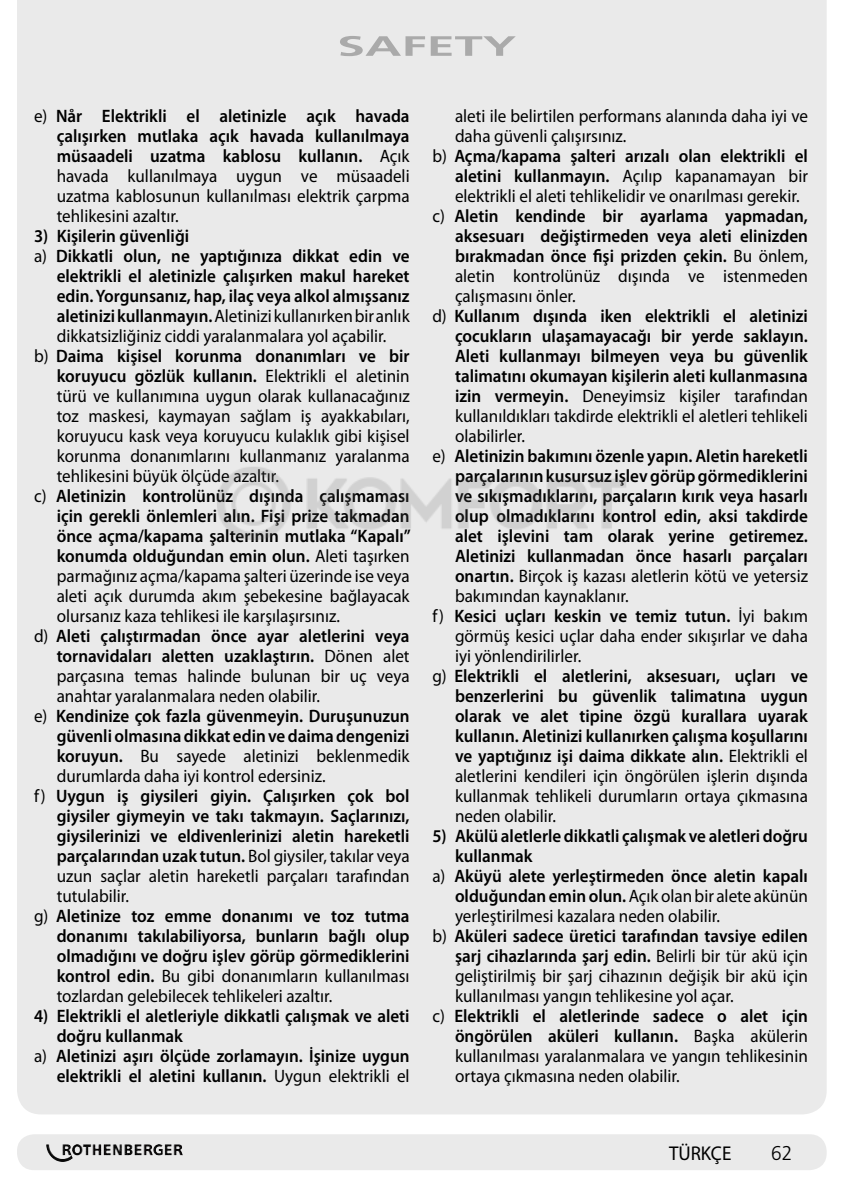
<style>
.page{position:relative;width:842px;height:1191px;background:#fff}
.page>*{position:absolute;margin:0;border:0;box-sizing:border-box;transform-origin:0 0}
.texto_negrita{font:700 28px "Frutiger";color:#aaa;scale:1.8 1}
.t1{font:20px "Myriad Pro";color:#000;scale:.95 1}
.t2{font:300 20px "Frutiger";color:#000;scale:.95 1}
.ABC_myriad_pro{font:600 18px/20px "Myriad Pro";color:#000;text-align:justify;scale:.95 1}
.ABC_myriad_pro-2{font:18px/20px "Myriad Pro";color:#000;text-align:justify;scale:.95 1}
._1_2_3_myriad_pro{font:600 18px/20px "Myriad Pro";color:#000;scale:.95 1}
.s1{font-weight:400}
.s2{font-weight:600}
</style>
<div class="page">
<div style="left:17px;top:0;width:810px;height:1114px;background:#eaeaea"></div>
<div style="left:17px;top:1134px;width:810px;height:36px;background:#eaeaea"></div>
<img style="left:46px;top:1144px;width:136px;height:17px">
<img style="left:210px;top:457px;width:421px;height:92px">
<p class="texto_negrita" style="left:337px;top:30px;width:101px">SAFETY</p>
<p class="ABC_myriad_pro" style="left:57px;top:106px;width:373px;text-indent:-23px"><span class="s1">e)</span> Når Elektrikli el aletinizle açık havada çalışırken mutlaka açık havada kullanılmaya müsaadeli uzatma kablosu kullanın. <span class="s1">Açık havada kullanılmaya uygun ve müsaadeli uzatma kablosunun kullanılması elektrik çarpma tehlikesini azaltır.</span></p>
<p class="_1_2_3_myriad_pro" style="left:34px;top:226px;width:165px">3) Kişilerin güvenliği</p>
<p class="ABC_myriad_pro" style="left:57px;top:246px;width:373px;text-indent:-23px"><span class="s1">a)</span> Dikkatli olun, ne yaptığınıza dikkat edin ve elektrikli el aletinizle çalışırken makul hareket edin. Yorgunsanız, hap, ilaç veya alkol almışsanız aletinizi kullanmayın. <span class="s1">Aletinizi kullanırken bir anlık dikkatsizliğiniz ciddi yaralanmalara yol açabilir.</span></p>
<p class="ABC_myriad_pro-2" style="left:57px;top:346px;width:373px;text-indent:-23px">b) <span class="s2">Daima kişisel korunma donanımları ve bir koruyucu gözlük kullanın.</span> Elektrikli el aletinin türü ve kullanımına uygun olarak kullanacağınız toz maskesi, kaymayan sağlam iş ayakkabıları, koruyucu kask veya koruyucu kulaklık gibi kişisel korunma donanımlarını kullanmanız yaralanma tehlikesini büyük ölçüde azaltır.</p>
<p class="ABC_myriad_pro" style="left:57px;top:486px;width:374px;text-indent:-23px"><span class="s1">c)</span> Aletinizin kontrolünüz dışında çalışmaması için gerekli önlemleri alın. Fişi prize takmadan önce açma/kapama şalterinin mutlaka “Kapalı” konumda olduğundan emin olun. <span class="s1">Aleti taşırken parmağınız açma/kapama şalteri üzerinde ise veya aleti açık durumda akım şebekesine bağlayacak olursanız kaza tehlikesi ile karşılaşırsınız.</span></p>
<p class="ABC_myriad_pro-2" style="left:57px;top:626px;width:373px;text-indent:-23px">d) <span class="s2">Aleti çalıştırmadan önce ayar aletlerini veya tornavidaları aletten uzaklaştırın.</span> Dönen alet parçasına temas halinde bulunan bir uç veya anahtar yaralanmalara neden olabilir.</p>
<p class="ABC_myriad_pro" style="left:57px;top:706px;width:373px;text-indent:-23px"><span class="s1">e)</span> Kendinize çok fazla güvenmeyin. Duruşunuzun güvenli olmasına dikkat edin ve daima dengenizi koruyun. <span class="s1">Bu sayede aletinizi beklenmedik durumlarda daha iyi kontrol edersiniz.</span></p>
<p class="ABC_myriad_pro" style="left:57px;top:786px;width:373px;text-indent:-23px"><span class="s1">f)</span> Uygun iş giysileri giyin. Çalışırken çok bol giysiler giymeyin ve takı takmayın. Saçlarınızı, giysilerinizi ve eldivenlerinizi aletin hareketli parçalarından uzak tutun. <span class="s1">Bol giysiler, takılar veya uzun saçlar aletin hareketli parçaları tarafından tutulabilir.</span></p>
<p class="ABC_myriad_pro" style="left:57px;top:906px;width:373px;text-indent:-23px"><span class="s1">g)</span> Aletinize toz emme donanımı ve toz tutma donanımı takılabiliyorsa, bunların bağlı olup olmadığını ve doğru işlev görüp görmediklerini kontrol edin. <span class="s1">Bu gibi donanımların kullanılması tozlardan gelebilecek tehlikeleri azaltır.</span></p>
<p class="_1_2_3_myriad_pro" style="left:57px;top:1006px;width:373px;text-indent:-23px">4) Elektrikli el aletleriyle dikkatli çalışmak ve aleti doğru kullanmak</p>
<p class="ABC_myriad_pro" style="left:34px;top:1046px;width:397px;text-align:right"><span class="s1">a)</span> Aletinizi aşırı ölçüde zorlamayın. İşinize uygun elektrikli el aletini kullanın. <span class="s1">Uygun elektrikli el</span></p>
<p class="ABC_myriad_pro-2" style="left:455px;top:106px;width:373px">aleti ile belirtilen performans alanında daha iyi ve daha güvenli çalışırsınız.</p>
<p class="ABC_myriad_pro-2" style="left:455px;top:146px;width:373px;text-indent:-23px">b) <span class="s2">Açma/kapama şalteri arızalı olan elektrikli el aletini kullanmayın.</span> Açılıp kapanamayan bir elektrikli el aleti tehlikelidir ve onarılması gerekir.</p>
<p class="ABC_myriad_pro" style="left:455px;top:206px;width:373px;text-indent:-23px"><span class="s1">c)</span> Aletin kendinde bir ayarlama yapmadan, aksesuarı değiştirmeden veya aleti elinizden bırakmadan önce fişi prizden çekin. <span class="s1">Bu önlem, aletin kontrolünüz dışında ve istenmeden çalışmasını önler.</span></p>
<p class="ABC_myriad_pro" style="left:455px;top:306px;width:373px;text-indent:-23px"><span class="s1">d)</span> Kullanım dışında iken elektrikli el aletinizi çocukların ulaşamayacağı bir yerde saklayın.<br>Aleti kullanmayı bilmeyen veya bu güvenlik talimatını okumayan kişilerin aleti kullanmasına izin vermeyin. <span class="s1">Deneyimsiz kişiler tarafından kullanıldıkları takdirde elektrikli el aletleri tehlikeli olabilirler.</span></p>
<p class="ABC_myriad_pro" style="left:455px;top:446px;width:373px;text-indent:-23px"><span class="s1">e)</span> Aletinizin bakımını özenle yapın. Aletin hareketli parçalarının kusursuz işlev görüp görmediklerini ve sıkışmadıklarını, parçaların kırık veya hasarlı olup olmadıklarını kontrol edin, aksi takdirde alet işlevini tam olarak yerine getiremez.<br>Aletinizi kullanmadan önce hasarlı parçaları onartın. <span class="s1">Birçok iş kazası aletlerin kötü ve yetersiz bakımından kaynaklanır.</span></p>
<p class="ABC_myriad_pro-2" style="left:455px;top:606px;width:373px;text-indent:-23px">f) <span class="s2">Kesici uçları keskin ve temiz tutun.</span> İyi bakım görmüş kesici uçlar daha ender sıkışırlar ve daha iyi yönlendirilirler.</p>
<p class="ABC_myriad_pro" style="left:455px;top:666px;width:373px;text-indent:-23px"><span class="s1">g)</span> Elektrikli el aletlerini, aksesuarı, uçları ve benzerlerini bu güvenlik talimatına uygun olarak ve alet tipine özgü kurallara uyarak kullanın. Aletinizi kullanırken çalışma koşullarını ve yaptığınız işi daima dikkate alın. <span class="s1">Elektrikli el aletlerini kendileri için öngörülen işlerin dışında kullanmak tehlikeli durumların ortaya çıkmasına neden olabilir.</span></p>
<p class="_1_2_3_myriad_pro" style="left:455px;top:826px;width:373px;text-indent:-23px">5) Akülü aletlerle dikkatli çalışmak ve aletleri doğru kullanmak</p>
<p class="ABC_myriad_pro-2" style="left:455px;top:866px;width:373px;text-indent:-23px">a) <span class="s2">Aküyü alete yerleştirmeden önce aletin kapalı olduğundan emin olun.</span> Açık olan bir alete akünün yerleştirilmesi kazalara neden olabilir.</p>
<p class="ABC_myriad_pro-2" style="left:455px;top:926px;width:373px;text-indent:-23px">b) <span class="s2">Aküleri sadece üretici tarafından tavsiye edilen şarj cihazlarında şarj edin.</span> Belirli bir tür akü için geliştirilmiş bir şarj cihazının değişik bir akü için kullanılması yangın tehlikesine yol açar.</p>
<p class="ABC_myriad_pro-2" style="left:455px;top:1006px;width:373px;text-indent:-23px">c) <span class="s2">Elektrikli el aletlerinde sadece o alet için öngörülen aküleri kullanın.</span> Başka akülerin kullanılması yaralanmalara ve yangın tehlikesinin ortaya çıkmasına neden olabilir.</p>
<p class="t1" style="left:669px;top:1141px;width:67px">TÜRKÇE</p>
<p class="t2" style="left:771px;top:1141px;width:24px">62</p>
</div>
